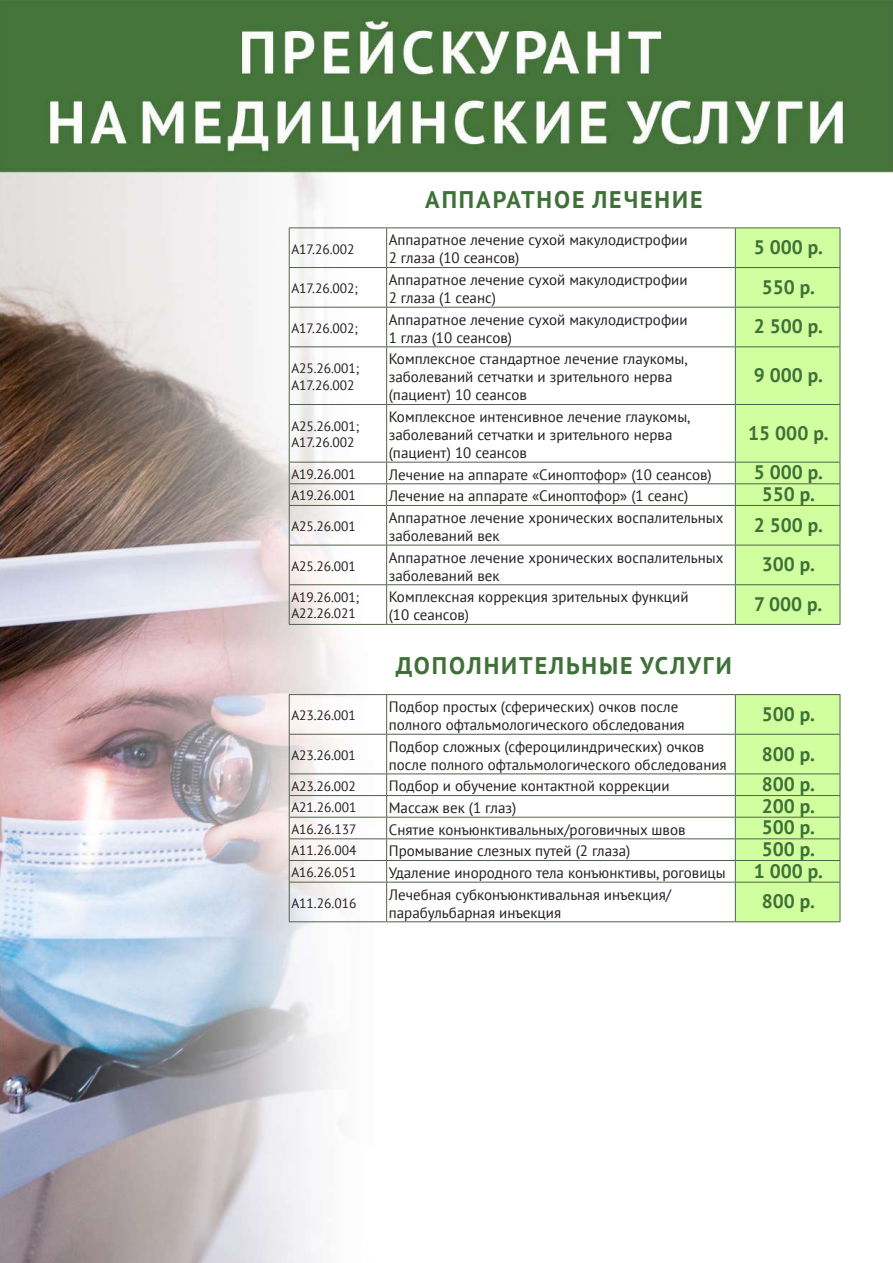
<style>
.page{position:relative;width:893px;height:1263px;background:#fff}
.page>*{position:absolute;margin:0;border:0;box-sizing:border-box;transform-origin:0 0}
.t1{font:700 24px "PT Sans";letter-spacing:.08em;color:#3e7137}
.t2{font:700 19.5px "PT Sans";color:#3e7137}
.t3{font:15px/18px "PT Sans";color:#231f20}
.t4{font:13.5px/16.2px "PT Sans";letter-spacing:-.005em;color:#231f20}
</style>
<div class="page">
<img style="left:0;top:0;width:893px;height:1263px">
<hr style="left:289px;top:227px;width:98px;height:1px;background:#4f6348">
<hr style="left:289px;top:228px;width:1px;height:39px;background:#4f6348">
<hr style="left:387px;top:227px;width:348px;height:1px;background:#4f6348">
<hr style="left:386px;top:228px;width:1px;height:39px;background:#4f6348">
<hr style="left:735px;top:227px;width:105px;height:1px;background:#4f6348">
<hr style="left:289px;top:267px;width:98px;height:1px;background:#4f6348">
<hr style="left:289px;top:268px;width:1px;height:39px;background:#4f6348">
<hr style="left:387px;top:267px;width:348px;height:1px;background:#4f6348">
<hr style="left:386px;top:268px;width:1px;height:39px;background:#4f6348">
<hr style="left:289px;top:307px;width:98px;height:1px;background:#4f6348">
<hr style="left:289px;top:308px;width:1px;height:38px;background:#4f6348">
<hr style="left:387px;top:307px;width:348px;height:1px;background:#4f6348">
<hr style="left:386px;top:308px;width:1px;height:38px;background:#4f6348">
<hr style="left:289px;top:346px;width:98px;height:1px;background:#4f6348">
<hr style="left:289px;top:347px;width:1px;height:57px;background:#4f6348">
<hr style="left:387px;top:346px;width:348px;height:1px;background:#4f6348">
<hr style="left:386px;top:347px;width:1px;height:57px;background:#4f6348">
<hr style="left:289px;top:404px;width:98px;height:1px;background:#4f6348">
<hr style="left:289px;top:405px;width:1px;height:57px;background:#4f6348">
<hr style="left:387px;top:404px;width:348px;height:1px;background:#4f6348">
<hr style="left:386px;top:405px;width:1px;height:57px;background:#4f6348">
<hr style="left:289px;top:462px;width:98px;height:1px;background:#4f6348">
<hr style="left:387px;top:462px;width:348px;height:1px;background:#4f6348">
<hr style="left:289px;top:483px;width:98px;height:1px;background:#4f6348">
<svg style="left:289px;top:462px;width:1px;height:43px"></svg>
<hr style="left:387px;top:483px;width:348px;height:1px;background:#4f6348">
<svg style="left:386px;top:462px;width:1px;height:43px"></svg>
<div style="left:735px;top:228px;width:106px;height:396px;background:#d1ff9f"></div>
<hr style="left:289px;top:505px;width:98px;height:1px;background:#4f6348">
<hr style="left:289px;top:506px;width:1px;height:39px;background:#4f6348">
<hr style="left:387px;top:505px;width:348px;height:1px;background:#4f6348">
<hr style="left:386px;top:506px;width:1px;height:39px;background:#4f6348">
<hr style="left:735px;top:505px;width:105px;height:1px;background:#4f6348">
<hr style="left:735px;top:506px;width:1px;height:39px;background:#4f6348">
<hr style="left:840px;top:506px;width:1px;height:39px;background:#4f6348">
<hr style="left:289px;top:545px;width:98px;height:1px;background:#4f6348">
<hr style="left:289px;top:545px;width:1px;height:39px;background:#4f6348">
<hr style="left:387px;top:545px;width:348px;height:1px;background:#4f6348">
<hr style="left:386px;top:545px;width:1px;height:39px;background:#4f6348">
<hr style="left:735px;top:545px;width:105px;height:1px;background:#4f6348">
<hr style="left:735px;top:545px;width:1px;height:39px;background:#4f6348">
<hr style="left:840px;top:545px;width:1px;height:39px;background:#4f6348">
<hr style="left:289px;top:584px;width:98px;height:1px;background:#4f6348">
<hr style="left:289px;top:585px;width:1px;height:39px;background:#4f6348">
<hr style="left:387px;top:584px;width:348px;height:1px;background:#4f6348">
<hr style="left:386px;top:585px;width:1px;height:39px;background:#4f6348">
<hr style="left:735px;top:584px;width:105px;height:1px;background:#4f6348">
<hr style="left:735px;top:585px;width:1px;height:39px;background:#4f6348">
<hr style="left:840px;top:585px;width:1px;height:39px;background:#4f6348">
<hr style="left:289px;top:624px;width:98px;height:1px;background:#4f6348">
<hr style="left:387px;top:624px;width:348px;height:1px;background:#4f6348">
<hr style="left:735px;top:624px;width:105px;height:1px;background:#4f6348">
<hr style="left:289px;top:694px;width:98px;height:1px;background:#4f6348">
<hr style="left:289px;top:695px;width:1px;height:39px;background:#4f6348">
<hr style="left:387px;top:694px;width:348px;height:1px;background:#4f6348">
<hr style="left:386px;top:695px;width:1px;height:39px;background:#4f6348">
<hr style="left:735px;top:694px;width:105px;height:1px;background:#4f6348">
<hr style="left:289px;top:734px;width:98px;height:1px;background:#4f6348">
<hr style="left:289px;top:735px;width:1px;height:38px;background:#4f6348">
<hr style="left:387px;top:734px;width:348px;height:1px;background:#4f6348">
<hr style="left:386px;top:735px;width:1px;height:38px;background:#4f6348">
<hr style="left:289px;top:773px;width:98px;height:1px;background:#4f6348">
<hr style="left:387px;top:773px;width:348px;height:1px;background:#4f6348">
<hr style="left:289px;top:795px;width:98px;height:1px;background:#4f6348">
<hr style="left:387px;top:795px;width:348px;height:1px;background:#4f6348">
<hr style="left:289px;top:817px;width:98px;height:1px;background:#4f6348">
<hr style="left:387px;top:817px;width:348px;height:1px;background:#4f6348">
<hr style="left:289px;top:838px;width:98px;height:1px;background:#4f6348">
<hr style="left:387px;top:838px;width:348px;height:1px;background:#4f6348">
<hr style="left:289px;top:860px;width:98px;height:1px;background:#4f6348">
<svg style="left:289px;top:774px;width:1px;height:108px"></svg>
<hr style="left:387px;top:860px;width:348px;height:1px;background:#4f6348">
<svg style="left:386px;top:774px;width:1px;height:108px"></svg>
<svg style="left:735px;top:695px;width:106px;height:227px;background:#cbf89b"></svg>
<hr style="left:289px;top:882px;width:98px;height:1px;background:#4f6348">
<hr style="left:289px;top:882px;width:1px;height:39px;background:#4f6348">
<hr style="left:387px;top:882px;width:348px;height:1px;background:#4f6348">
<hr style="left:386px;top:882px;width:1px;height:39px;background:#4f6348">
<hr style="left:735px;top:882px;width:105px;height:1px;background:#4f6348">
<hr style="left:735px;top:882px;width:1px;height:39px;background:#4f6348">
<hr style="left:840px;top:882px;width:1px;height:39px;background:#4f6348">
<hr style="left:289px;top:921px;width:98px;height:1px;background:#4f6348">
<hr style="left:387px;top:921px;width:348px;height:1px;background:#4f6348">
<hr style="left:735px;top:921px;width:105px;height:1px;background:#4f6348">
<h1 class="t1" style="left:425px;top:183px;width:279px">АППАРАТНОЕ ЛЕЧЕНИЕ</h1>
<p class="t4" style="left:291px;top:240px;width:65px">A17.26.002</p>
<p class="t3" style="left:389px;top:231px;width:300px">Аппаратное лечение сухой макулодистрофии<br>2 глаза (10 сеансов)</p>
<h2 class="t2" style="left:754px;top:234px;width:71px">5 000 р.</h2>
<p class="t4" style="left:291px;top:280px;width:68px">A17.26.002;</p>
<p class="t3" style="left:389px;top:270px;width:300px">Аппаратное лечение сухой макулодистрофии<br>2 глаза (1 сеанс)</p>
<h2 class="t2" style="left:762px;top:274px;width:55px">550 р.</h2>
<p class="t4" style="left:291px;top:320px;width:68px">A17.26.002;</p>
<p class="t3" style="left:389px;top:310px;width:300px">Аппаратное лечение сухой макулодистрофии<br>1 глаз (10 сеансов)</p>
<h2 class="t2" style="left:754px;top:314px;width:71px">2 500 р.</h2>
<p class="t4" style="left:291px;top:360px;width:69px">A25.26.001;<br>A17.26.002</p>
<p class="t3" style="left:389px;top:350px;width:301px">Комплексное стандартное лечение глаукомы, заболеваний сетчатки и зрительного нерва (пациент) 10 сеансов</p>
<h2 class="t2" style="left:754px;top:362px;width:71px">9 000 р.</h2>
<p class="t4" style="left:291px;top:418px;width:69px">A25.26.001;<br>A17.26.002</p>
<p class="t3" style="left:389px;top:407px;width:303px">Комплексное интенсивное лечение глаукомы, заболеваний сетчатки и зрительного нерва (пациент) 10 сеансов</p>
<h2 class="t2" style="left:748px;top:420px;width:82px">15 000 р.</h2>
<p class="t4" style="left:291px;top:466px;width:66px">A19.26.001</p>
<p class="t3" style="left:389px;top:465px;width:324px">Лечение на аппарате «Синоптофор» (10 сеансов)</p>
<h2 class="t2" style="left:754px;top:460px;width:71px">5 000 р.</h2>
<p class="t4" style="left:291px;top:487px;width:66px">A19.26.001</p>
<p class="t3" style="left:389px;top:487px;width:301px">Лечение на аппарате «Синоптофор» (1 сеанс)</p>
<h2 class="t2" style="left:762px;top:481px;width:55px">550 р.</h2>
<p class="t4" style="left:291px;top:518px;width:66px">A25.26.001</p>
<p class="t3" style="left:389px;top:508px;width:336px">Аппаратное лечение хронических воспалительных заболеваний век</p>
<h2 class="t2" style="left:754px;top:512px;width:71px">2 500 р.</h2>
<p class="t4" style="left:291px;top:558px;width:66px">A25.26.001</p>
<p class="t3" style="left:389px;top:548px;width:336px">Аппаратное лечение хронических воспалительных заболеваний век</p>
<h2 class="t2" style="left:762px;top:552px;width:55px">300 р.</h2>
<p class="t4" style="left:291px;top:589px;width:69px">A19.26.001;<br>A22.26.021</p>
<p class="t3" style="left:389px;top:587px;width:301px">Комплексная коррекция зрительных функций (10 сеансов)</p>
<h2 class="t2" style="left:754px;top:591px;width:70px">7 000 р.</h2>
<h1 class="t1" style="left:396px;top:650px;width:337px">ДОПОЛНИТЕЛЬНЫЕ УСЛУГИ</h1>
<p class="t4" style="left:291px;top:707px;width:66px">A23.26.001</p>
<p class="t3" style="left:389px;top:697px;width:297px">Подбор простых (сферических) очков после полного офтальмологического обследования</p>
<h2 class="t2" style="left:762px;top:701px;width:55px">500 р.</h2>
<p class="t4" style="left:291px;top:747px;width:66px">A23.26.001</p>
<p class="t3" style="left:389px;top:737px;width:339px">Подбор сложных (сфероцилиндрических) очков после полного офтальмологического обследования</p>
<h2 class="t2" style="left:762px;top:741px;width:55px">800 р.</h2>
<p class="t4" style="left:291px;top:777px;width:66px">А23.26.002</p>
<p class="t3" style="left:389px;top:777px;width:282px">Подбор и обучение контактной коррекции</p>
<h2 class="t2" style="left:762px;top:771px;width:55px">800 р.</h2>
<p class="t4" style="left:291px;top:799px;width:67px">A21.26.001</p>
<p class="t3" style="left:389px;top:798px;width:129px">Массаж век (1 глаз)</p>
<h2 class="t2" style="left:762px;top:793px;width:55px">200 р.</h2>
<p class="t4" style="left:291px;top:821px;width:67px">A16.26.137</p>
<p class="t3" style="left:389px;top:820px;width:298px">Снятие конъюнктивальных/роговичных швов</p>
<h2 class="t2" style="left:762px;top:815px;width:55px">500 р.</h2>
<p class="t4" style="left:291px;top:842px;width:67px">A11.26.004</p>
<p class="t3" style="left:389px;top:842px;width:243px">Промывание слезных путей (2 глаза)</p>
<h2 class="t2" style="left:762px;top:836px;width:55px">500 р.</h2>
<p class="t4" style="left:291px;top:864px;width:67px">A16.26.051</p>
<p class="t3" style="left:389px;top:863px;width:338px">Удаление инородного тела конъюнктивы, роговицы</p>
<h2 class="t2" style="left:754px;top:858px;width:71px">1 000 р.</h2>
<p class="t4" style="left:291px;top:895px;width:67px">A11.26.016</p>
<p class="t3" style="left:389px;top:885px;width:284px">Лечебная субконъюнктивальная инъекция/ парабульбарная инъекция</p>
<h2 class="t2" style="left:762px;top:889px;width:55px">800 р.</h2>
</div>
